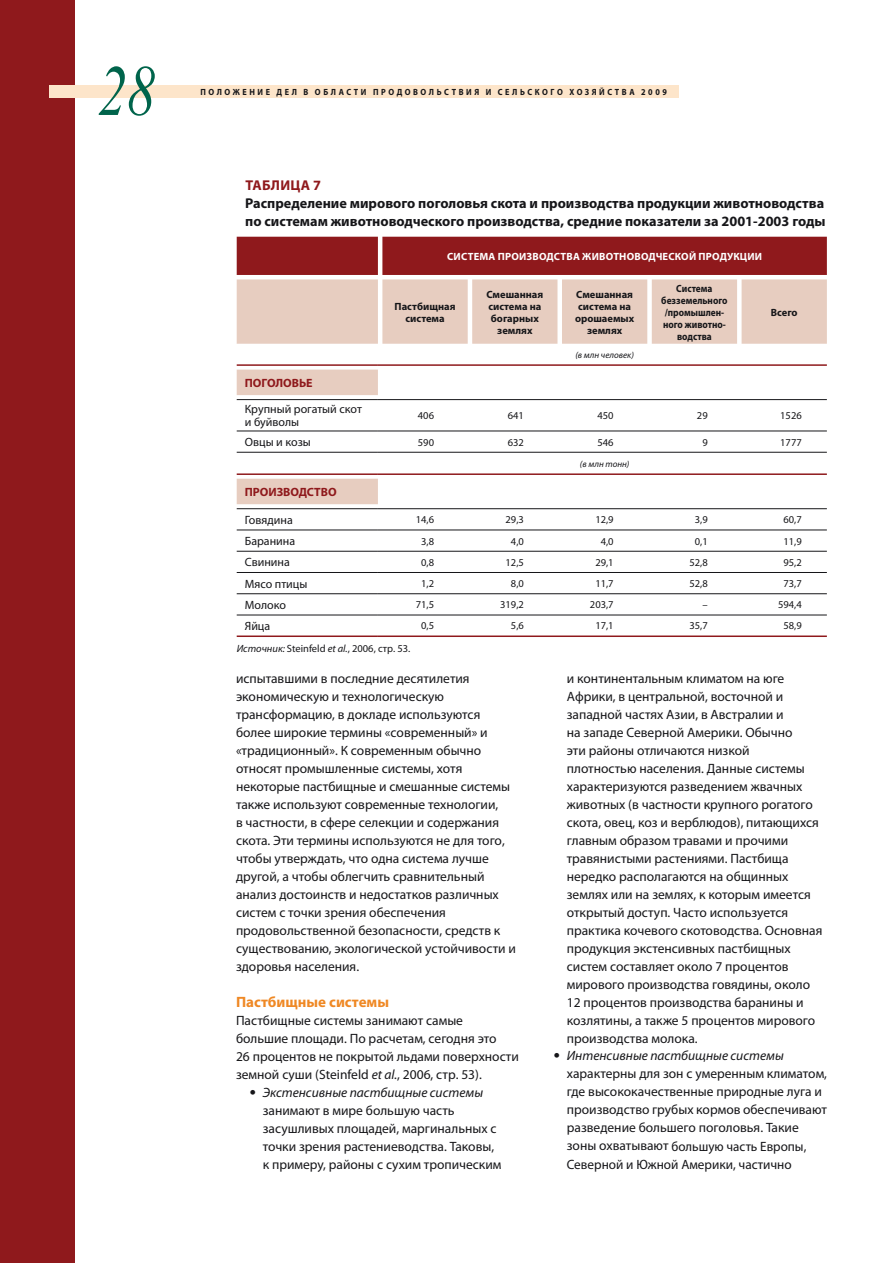
<style>
.page{position:relative;width:893px;height:1263px;background:#fff}
.page>*{position:absolute;margin:0;border:0;box-sizing:border-box;transform-origin:0 0}
.t1{font:italic 72px "Times New Roman";color:#00644b;scale:.8 1}
.t2{font:700 15px "Myriad Pro";color:#ef8824}
.t3{font:700 14.25px/18px "Myriad Pro";color:#161619}
.t4{font:700 14.25px "Myriad Pro";letter-spacing:.02em;color:#8f191c}
.t5{font:13.5px/18px "Myriad Pro";color:#161619}
.t6{font:italic 13.5px "Myriad Pro";color:#161619}
.t7{font:12px/12.8px "Myriad Pro";color:#161619}
.t8{font:700 12px "Myriad Pro";color:#8f191c}
.t9{font:10.5px "Myriad Pro";color:#161619}
.t10{font:700 10.5px/12px "Myriad Pro";color:#161619;text-align:center}
.t11{font:700 10.5px/12px "Myriad Pro";color:#161619;text-align:center;scale:.89 1}
.t12{font:700 10.5px "Myriad Pro";letter-spacing:.02em;color:#fff}
.t13{font:700 9px "Myriad Pro";letter-spacing:.315em;color:#161619;scale:.9 1}
.t14{font:italic 9px "Myriad Pro";color:#161619}
.s1{font-style:italic}
</style>
<div class="page">
<div style="left:0;top:0;width:74px;height:1263px;background:#8f191c"></div>
<div style="left:49px;top:85px;width:629px;height:13px;background:#fde5ca"></div>
<div style="left:237px;top:237px;width:590px;height:38px;background:#8f191c"></div>
<svg style="left:237px;top:279px;width:590px;height:225px;fill:#e7cdc0"></svg>
<svg style="left:237px;top:344px;width:141px;height:129px"></svg>
<svg style="left:378px;top:344px;width:449px;height:129px"></svg>
<hr style="left:237px;top:530px;width:141px;height:1px;background:#161619">
<hr style="left:378px;top:530px;width:449px;height:1px;background:#161619">
<hr style="left:237px;top:551px;width:141px;height:1px;background:#161619">
<hr style="left:378px;top:551px;width:449px;height:1px;background:#161619">
<hr style="left:237px;top:572px;width:141px;height:1px;background:#161619">
<hr style="left:378px;top:572px;width:449px;height:1px;background:#161619">
<hr style="left:237px;top:593px;width:141px;height:1px;background:#161619">
<hr style="left:378px;top:593px;width:449px;height:1px;background:#161619">
<hr style="left:237px;top:615px;width:141px;height:1px;background:#161619">
<hr style="left:378px;top:615px;width:449px;height:1px;background:#161619">
<hr style="left:237px;top:508px;width:141px;height:1px;background:#161619">
<hr style="left:378px;top:508px;width:449px;height:1px;background:#161619">
<hr style="left:237px;top:364px;width:141px;height:2px;background:#8f191c">
<hr style="left:378px;top:364px;width:449px;height:2px;background:#8f191c">
<hr style="left:237px;top:473px;width:141px;height:2px;background:#8f191c">
<hr style="left:378px;top:473px;width:449px;height:2px;background:#8f191c">
<hr style="left:237px;top:399px;width:141px;height:1px;background:#161619">
<hr style="left:378px;top:399px;width:449px;height:1px;background:#161619">
<hr style="left:237px;top:431px;width:141px;height:1px;background:#161619">
<hr style="left:378px;top:431px;width:449px;height:1px;background:#161619">
<hr style="left:237px;top:452px;width:141px;height:1px;background:#161619">
<hr style="left:378px;top:452px;width:449px;height:1px;background:#161619">
<hr style="left:237px;top:636px;width:141px;height:1px;background:#8f191c">
<hr style="left:378px;top:636px;width:449px;height:1px;background:#8f191c">
<h1 class="t1" style="left:98px;top:48px;width:73px">28</h1>
<p class="t13" style="left:200px;top:89px;width:520px">ПОЛОЖЕНИЕ ДЕЛ В ОБЛАСТИ ПРОДОВОЛЬСТВИЯ И СЕЛЬСКОГО ХОЗЯЙСТВА 2009</p>
<p class="t4" style="left:245px;top:180px;width:77px">ТАБЛИЦА 7</p>
<p class="t3" style="left:245px;top:196px;width:582px">Распределение мирового поголовья скота и производства продукции животноводства по системам животноводческого производства, средние показатели за 2001-2003 годы</p>
<p class="t12" style="left:447px;top:252px;width:316px">СИСТЕМА ПРОИЗВОДСТВА ЖИВОТНОВОДЧЕСКОЙ ПРОДУКЦИИ</p>
<p class="t10" style="left:395px;top:301px;width:62px">Пастбищная система</p>
<p class="t10" style="left:486px;top:289px;width:58px">Смешанная система на богарных землях</p>
<p class="t10" style="left:575px;top:289px;width:61px">Смешанная система на орошаемых землях</p>
<p class="t11" style="left:661px;top:283px;width:76px">Система безземельного /промышлен&shy;ного животно&shy;водства</p>
<p class="t14" style="left:575px;top:351px;width:60px">(в млн человек)</p>
<p class="t10" style="left:771px;top:307px;width:28px">Всего</p>
<p class="t8" style="left:245px;top:378px;width:69px">ПОГОЛОВЬЕ</p>
<p class="t7" style="left:245px;top:404px;width:119px">Крупный рогатый скот и буйволы</p>
<p class="t9" style="left:418px;top:412px;width:18px">406</p>
<p class="t9" style="left:508px;top:412px;width:18px">641</p>
<p class="t9" style="left:597px;top:412px;width:18px">450</p>
<p class="t9" style="left:697px;top:412px;width:12px">29</p>
<p class="t9" style="left:780px;top:412px;width:23px">1526</p>
<p class="t7" style="left:245px;top:436px;width:67px">Овцы и козы</p>
<p class="t9" style="left:418px;top:438px;width:18px">590</p>
<p class="t9" style="left:508px;top:438px;width:18px">632</p>
<p class="t9" style="left:597px;top:438px;width:18px">546</p>
<p class="t9" style="left:702px;top:438px;width:7px">9</p>
<p class="t9" style="left:780px;top:438px;width:23px">1777</p>
<p class="t14" style="left:580px;top:461px;width:51px">(в млн тонн)</p>
<p class="t8" style="left:245px;top:487px;width:93px">ПРОИЗВОДСТВО</p>
<p class="t7" style="left:245px;top:514px;width:50px">Говядина</p>
<p class="t9" style="left:416px;top:516px;width:20px">14,6</p>
<p class="t9" style="left:505px;top:516px;width:20px">29,3</p>
<p class="t9" style="left:595px;top:516px;width:20px">12,9</p>
<p class="t9" style="left:695px;top:516px;width:14px">3,9</p>
<p class="t9" style="left:783px;top:516px;width:20px">60,7</p>
<p class="t7" style="left:245px;top:535px;width:52px">Баранина</p>
<p class="t9" style="left:421px;top:537px;width:14px">3,8</p>
<p class="t9" style="left:511px;top:537px;width:14px">4,0</p>
<p class="t9" style="left:601px;top:537px;width:14px">4,0</p>
<p class="t9" style="left:695px;top:537px;width:14px">0,1</p>
<p class="t9" style="left:783px;top:537px;width:20px">11,9</p>
<p class="t7" style="left:245px;top:557px;width:47px">Свинина</p>
<p class="t9" style="left:421px;top:558px;width:14px">0,8</p>
<p class="t9" style="left:505px;top:558px;width:20px">12,5</p>
<p class="t9" style="left:595px;top:558px;width:20px">29,1</p>
<p class="t9" style="left:689px;top:558px;width:20px">52,8</p>
<p class="t9" style="left:783px;top:558px;width:20px">95,2</p>
<p class="t7" style="left:245px;top:578px;width:64px">Мясо птицы</p>
<p class="t9" style="left:421px;top:580px;width:14px">1,2</p>
<p class="t9" style="left:511px;top:580px;width:14px">8,0</p>
<p class="t9" style="left:595px;top:580px;width:20px">11,7</p>
<p class="t9" style="left:689px;top:580px;width:20px">52,8</p>
<p class="t9" style="left:783px;top:580px;width:20px">73,7</p>
<p class="t7" style="left:245px;top:599px;width:43px">Молоко</p>
<p class="t9" style="left:416px;top:601px;width:20px">71,5</p>
<p class="t9" style="left:500px;top:601px;width:25px">319,2</p>
<p class="t9" style="left:590px;top:601px;width:25px">203,7</p>
<p class="t9" style="left:702px;top:601px;width:7px">–</p>
<p class="t9" style="left:778px;top:601px;width:25px">594,4</p>
<p class="t7" style="left:245px;top:620px;width:27px">Яйца</p>
<p class="t9" style="left:421px;top:622px;width:14px">0,5</p>
<p class="t9" style="left:511px;top:622px;width:14px">5,6</p>
<p class="t9" style="left:595px;top:622px;width:20px">17,1</p>
<p class="t9" style="left:689px;top:622px;width:20px">35,7</p>
<p class="t9" style="left:783px;top:622px;width:20px">58,9</p>
<p class="t9" style="left:237px;top:644px;width:175px"><span class="s1">Источник:</span> Steinfeld <span class="s1">et al.</span>, 2006, стp. 53.</p>
<p class="t5" style="left:236px;top:670px;width:281px">испытавшими в последние десятилетия экономическую и технологическую трансформацию, в докладе используются более широкие термины «современный» и «традиционный». К современным обычно относят промышленные системы, хотя некоторые пастбищные и смешанные системы также используют современные технологии,<br>в частности, в сфере селекции и содержания скота. Эти термины используются не для того, чтобы утверждать, что одна система лучше другой, а чтобы облегчить сравнительный анализ достоинств и недостатков различных систем с точки зрения обеспечения продовольственной безопасности, средств к существованию, экологической устойчивости и здоровья населения.</p>
<p class="t2" style="left:236px;top:996px;width:154px">Пастбищные системы</p>
<p class="t5" style="left:236px;top:1012px;width:229px">Пастбищные системы занимают самые</p>
<p class="t5" style="left:236px;top:1030px;width:262px">большие площади. По расчетам, сегодня это</p>
<p class="t5" style="left:236px;top:1048px;width:284px">26 процентов не покрытой льдами поверхности</p>
<p class="t5" style="left:236px;top:1066px;width:247px">земной суши (Steinfeld <span class="s1">et al.</span>, 2006, стр. 53).</p>
<p class="t6" style="left:263px;top:1087px;width:222px">Экстенсивные пастбищные системы</p>
<p class="t5" style="left:263px;top:1102px;width:240px">занимают в мире большую часть засушливых площадей, маргинальных с точки зрения растениеводства. Таковы, к примеру, районы с сухим тропическим</p>
<p class="t5" style="left:567px;top:670px;width:257px">и континентальным климатом на юге Африки, в центральной, восточной и западной частях Азии, в Австралии и<br>на западе Северной Америки. Обычно<br>эти районы отличаются низкой плотностью населения. Данные системы характеризуются разведением жвачных животных (в частности крупного рогатого скота, овец, коз и верблюдов), питающихся главным образом травами и прочими травянистыми растениями. Пастбища нередко располагаются на общинных землях или на землях, к которым имеется открытый доступ. Часто используется практика кочевого скотоводства. Основная продукция экстенсивных пастбищных систем составляет около 7 процентов мирового производства говядины, около 12 процентов производства баранины и козлятины, а также 5 процентов мирового производства молока.</p>
<p class="t6" style="left:567px;top:1051px;width:219px">Интенсивные пастбищные системы</p>
<p class="t5" style="left:567px;top:1066px;width:262px">характерны для зон с умеренным климатом, где высококачественные природные луга и производство грубых кормов обеспечивают разведение большего поголовья. Такие зоны охватывают большую часть Европы, Северной и Южной Америки, частично</p>
</div>
